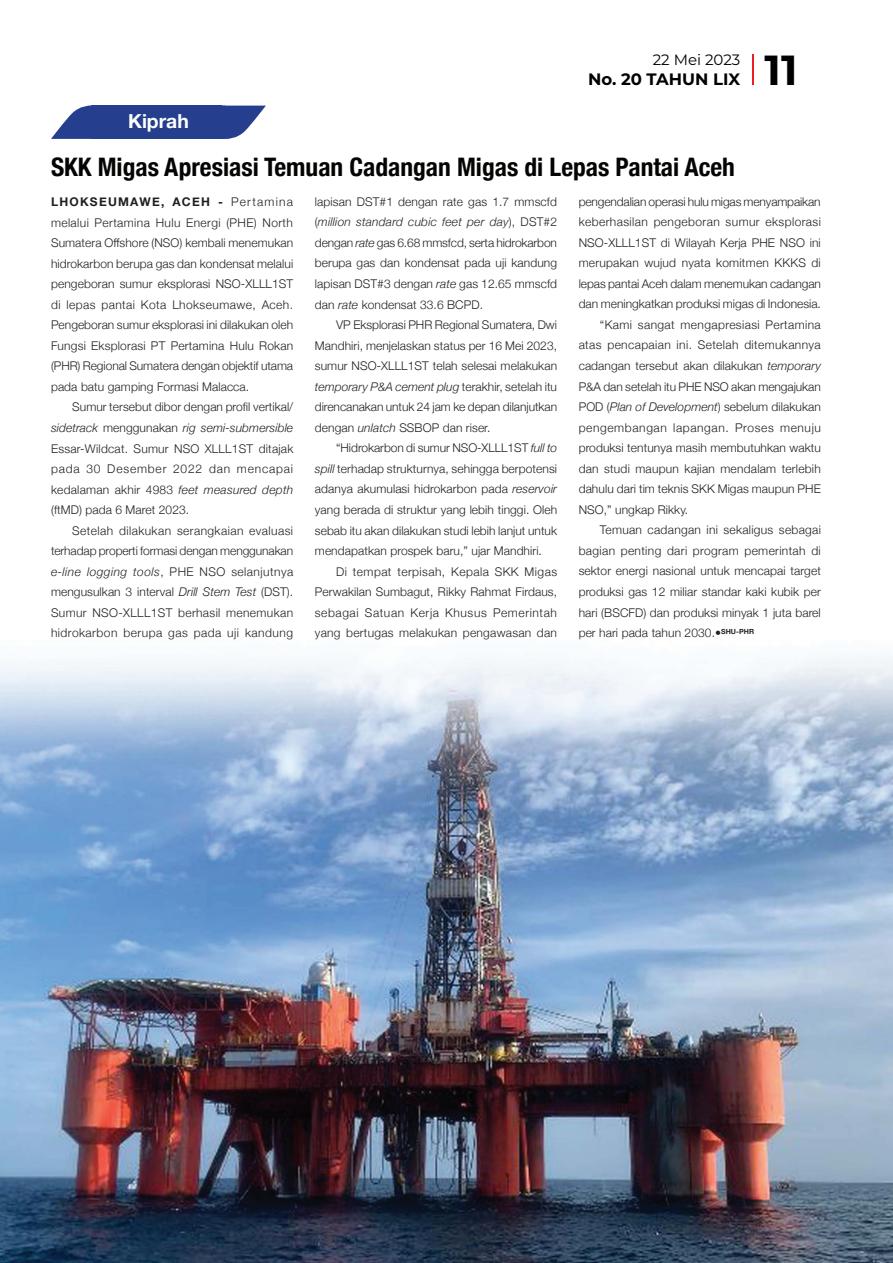
<style>
.page{position:relative;width:893px;height:1263px;background:#fff}
.page>*{position:absolute;margin:0;border:0;box-sizing:border-box;transform-origin:0 0}
.t1{font:700 42px "Montserrat";color:#000}
.t2{font:700 condensed 25.5px "Helvetica Neue";color:#040503}
.t3{font:700 19.35px "Helvetica Neue";color:#fff}
.t4{font:700 16.5px "Montserrat";color:#000}
.t5{font:15px "Montserrat";color:#000}
.t6{font:300 12px/20.5px "Helvetica Neue";letter-spacing:.005em;color:#231f20;text-align:justify}
.t7{font:300 12px "Helvetica Neue";letter-spacing:.03em;color:#231f20}
.t8{font:300 12px "Helvetica Neue";letter-spacing:.035em;color:#231f20}
.t9{font:300 12px "Helvetica Neue";letter-spacing:.05em;color:#231f20}
.t10{font:300 12px "Helvetica Neue";letter-spacing:.025em;color:#231f20}
.s1{font-weight:700}
.s2{font-style:italic}
</style>
<div class="page">
<img style="left:0;top:105px;width:893px;height:1158px">
<hr style="left:752px;top:54px;width:2px;height:31px;background:#ee1d23">
<svg style="left:51px;top:106px;width:215px;height:33px;background:#41589c"></svg>
<h3 class="t3" style="left:128px;top:106px;width:62px">Kiprah</h3>
<p class="t5" style="left:653px;top:49px;width:89px">22 Mei 2023</p>
<h3 class="t4" style="left:588px;top:67px;width:154px">No. 20 TAHUN LIX</h3>
<h1 class="t1" style="left:765px;top:40px;width:34px">11</h1>
<h2 class="t2" style="left:51px;top:146px;width:685px">SKK Migas Apresiasi Temuan Cadangan Migas di Lepas Pantai Aceh</h2>
<p class="t6" style="left:51px;top:191px;width:244px"><span class="s1">LHOKSEUMAWE, ACEH -</span> Pertamina melalui Pertamina Hulu Energi (PHE) North Sumatera Offshore (NSO) kembali menemukan hidrokarbon berupa gas dan kondensat melalui pengeboran sumur eksplorasi NSO-XLLL1ST di lepas pantai Kota Lhokseumawe, Aceh.<br>Pengeboran sumur eksplorasi ini dilakukan oleh Fungsi Eksplorasi PT Pertamina Hulu Rokan (PHR) Regional Sumatera dengan objektif utama pada batu gamping Formasi Malacca.</p>
<p class="t6" style="left:51px;top:396px;width:244px;text-indent:21px">Sumur tersebut dibor dengan profil vertikal/ <span class="s2">sidetrack</span> menggunakan <span class="s2">rig semi-submersible </span>Essar-Wildcat. Sumur NSO XLLL1ST ditajak pada 30 Desember 2022 dan mencapai kedalaman akhir 4983 <span class="s2">feet measured depth </span>(ftMD) pada 6 Maret 2023.</p>
<p class="t6" style="left:51px;top:519px;width:244px;text-indent:21px">Setelah dilakukan serangkaian evaluasi terhadap properti formasi dengan menggunakan <span class="s2">e-line logging tools</span>, PHE NSO selanjutnya mengusulkan 3 interval <span class="s2">Drill Stem Test</span> (DST).<br>Sumur NSO-XLLL1ST berhasil menemukan hidrokarbon berupa gas pada uji kandung</p>
<p class="t6" style="left:315px;top:190px;width:244px">lapisan DST#1 dengan rate gas 1.7 mmscfd (<span class="s2">million standard cubic feet per day</span>), DST#2 dengan <span class="s2">rate</span> gas 6.68 mmsfcd, serta hidrokarbon berupa gas dan kondensat pada uji kandung lapisan DST#3 dengan <span class="s2">rate</span> gas 12.65 mmscfd dan <span class="s2">rate</span> kondensat 33.6 BCPD.</p>
<p class="t6" style="left:315px;top:314px;width:244px;text-indent:21px">VP Eksplorasi PHR Regional Sumatera, Dwi Mandhiri, menjelaskan status per 16 Mei 2023, sumur NSO-XLLL1ST telah selesai melakukan <span class="s2">temporary P&amp;A cement plug</span> terakhir, setelah itu direncanakan untuk 24 jam ke depan dilanjutkan dengan <span class="s2">unlatch</span> SSBOP dan riser.</p>
<p class="t6" style="left:315px;top:437px;width:244px;text-indent:21px">“Hidrokarbon di sumur NSO-XLLL1ST <span class="s2">full to spill</span> terhadap strukturnya, sehingga berpotensi adanya akumulasi hidrokarbon pada <span class="s2">reservoir </span>yang berada di struktur yang lebih tinggi. Oleh sebab itu akan dilakukan studi lebih lanjut untuk mendapatkan prospek baru,” ujar Mandhiri.</p>
<p class="t6" style="left:315px;top:560px;width:244px;text-indent:21px">Di tempat terpisah, Kepala SKK Migas Perwakilan Sumbagut, Rikky Rahmat Firdaus, sebagai Satuan Kerja Khusus Pemerintah yang bertugas melakukan pengawasan dan</p>
<p class="t6" style="left:579px;top:190px;width:244px">pengendalian operasi hulu migas menyampaikan</p>
<p class="t8" style="left:579px;top:212px;width:244px">keberhasilan pengeboran sumur eksplorasi</p>
<p class="t6" style="left:579px;top:231px;width:244px">NSO-XLLL1ST di Wilayah Kerja PHE NSO ini</p>
<p class="t6" style="left:579px;top:252px;width:244px">merupakan wujud nyata komitmen KKKS di</p>
<p class="t6" style="left:579px;top:272px;width:244px">lepas pantai Aceh dalam menemukan cadangan</p>
<p class="t6" style="left:579px;top:293px;width:244px">dan meningkatkan produksi migas di Indonesia.</p>
<p class="t8" style="left:600px;top:315px;width:222px">“Kami sangat mengapresiasi Pertamina</p>
<p class="t7" style="left:579px;top:335px;width:244px">atas pencapaian ini. Setelah ditemukannya</p>
<p class="t6" style="left:579px;top:355px;width:244px">cadangan tersebut akan dilakukan <span class="s2">temporary</span></p>
<p class="t6" style="left:579px;top:375px;width:244px">P&amp;A dan setelah itu PHE NSO akan mengajukan</p>
<p class="t6" style="left:579px;top:396px;width:244px">POD (<span class="s2">Plan of Development</span>) sebelum dilakukan</p>
<p class="t9" style="left:579px;top:418px;width:244px">pengembangan lapangan. Proses menuju</p>
<p class="t6" style="left:579px;top:437px;width:244px">produksi tentunya masih membutuhkan waktu</p>
<p class="t6" style="left:579px;top:457px;width:244px">dan studi maupun kajian mendalam terlebih</p>
<p class="t6" style="left:579px;top:478px;width:244px">dahulu dari tim teknis SKK Migas maupun PHE</p>
<p class="t6" style="left:579px;top:498px;width:111px">NSO,” ungkap Rikky.</p>
<p class="t10" style="left:600px;top:520px;width:222px">Temuan cadangan ini sekaligus sebagai</p>
<p class="t7" style="left:579px;top:541px;width:244px">bagian penting dari program pemerintah di</p>
<p class="t6" style="left:579px;top:560px;width:244px">sektor energi nasional untuk mencapai target</p>
<p class="t6" style="left:579px;top:581px;width:244px">produksi gas 12 miliar standar kaki kubik per</p>
<p class="t6" style="left:579px;top:601px;width:244px">hari (BSCFD) dan produksi minyak 1 juta barel</p>
<p class="t6" style="left:579px;top:622px;width:177px">per hari pada tahun 2030.•<sup>SHU-PHR</sup></p>
</div>
